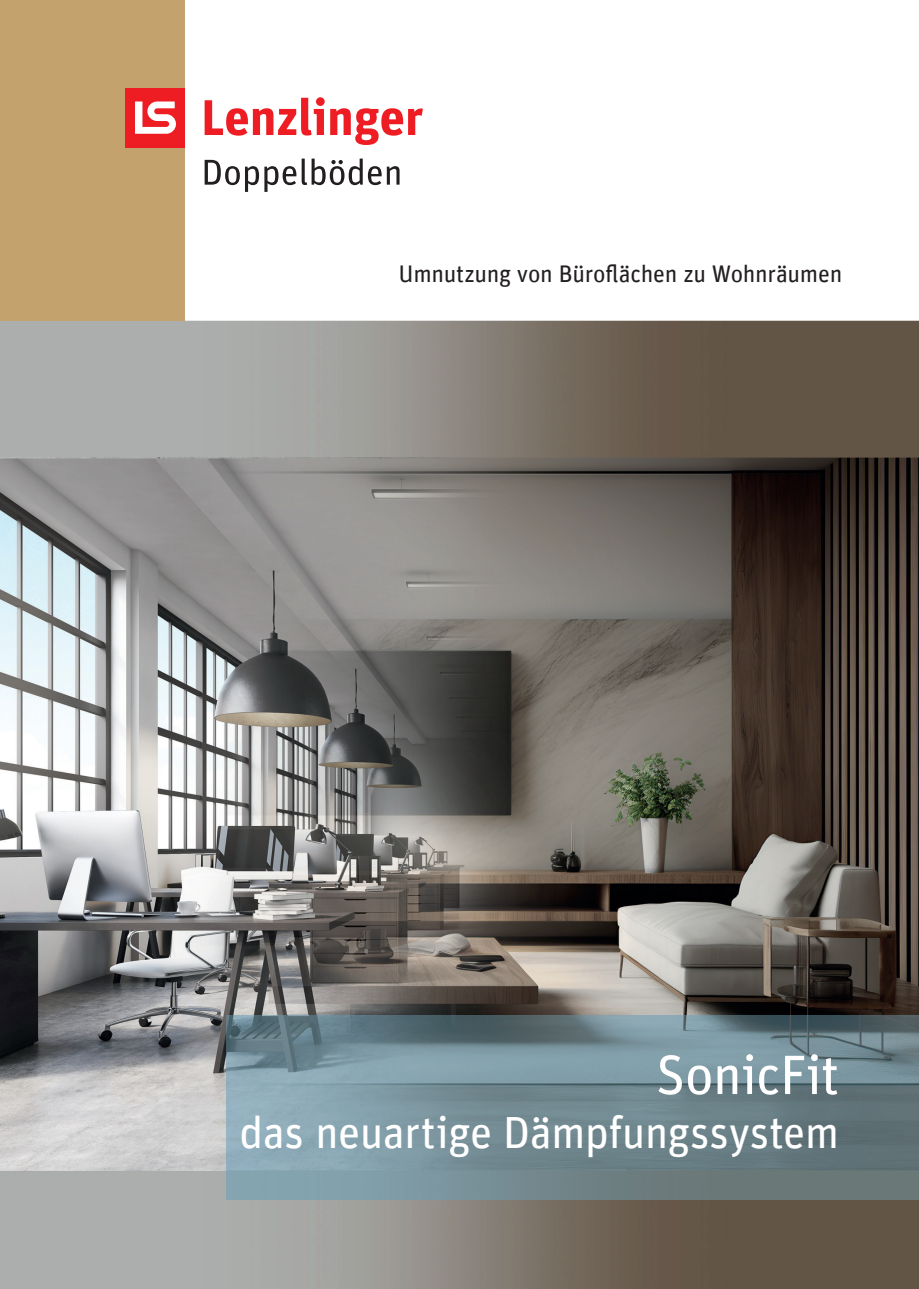
<style>
.page{position:relative;width:919px;height:1289px;background:#fff}
.page>*{position:absolute;margin:0;border:0;box-sizing:border-box;transform-origin:0 0}
.t1{font:55.5px "Unit";letter-spacing:-.02em;color:#fff}
.t2{font:45px "Unit";letter-spacing:-.015em;color:#fff}
.t3{font:24px "Unit";letter-spacing:-.01em;color:#231f20}
</style>
<div class="page">
<img style="left:0;top:321px;width:918px;height:967px">
<div style="left:0;top:0;width:185px;height:321px;background:#c4a26e"></div>
<div style="left:125px;top:88px;width:60px;height:59px;background:#ee1d23"></div>
<svg style="left:135px;top:101px;width:41px;height:33px"></svg>
<svg style="left:204px;top:97px;width:219px;height:48px"></svg>
<svg style="left:204px;top:159px;width:195px;height:33px"></svg>
<img style="left:226px;top:1015px;width:692px;height:184px">
<p class="t3" style="left:398px;top:259px;width:445px">Umnutzung von Büroflächen zu Wohnräumen</p>
<h1 class="t1" style="left:656px;top:1042px;width:185px">SonicFit</h1>
<h2 class="t2" style="left:239px;top:1105px;width:601px">das neuartige Dämpfungssystem</h2>
</div>
